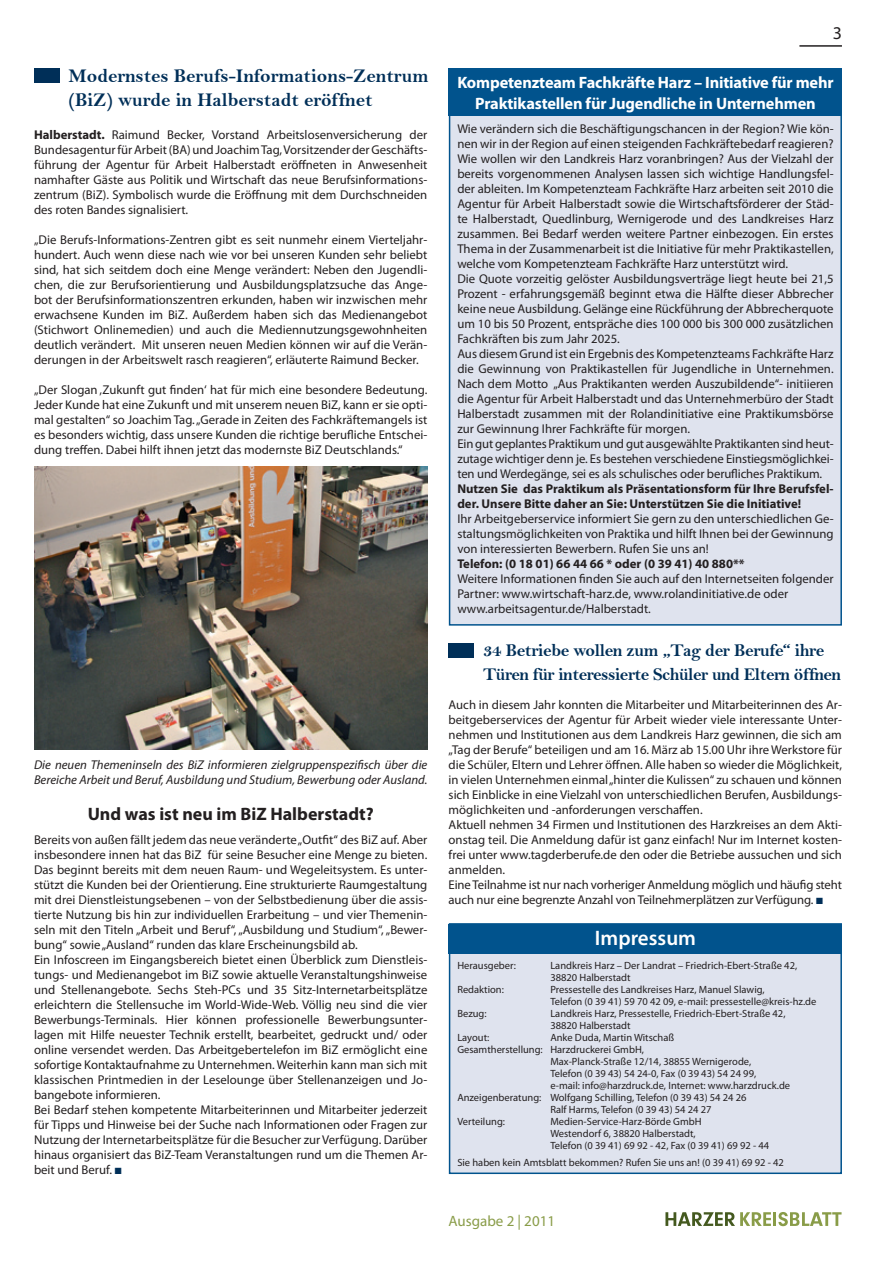
<style>
.page{position:relative;width:893px;height:1263px;background:#fff}
.page>*{position:absolute;margin:0;border:0;box-sizing:border-box;transform-origin:0 0}
.t1{font:600 21px "Myriad Pro";color:#fff}
.t2{font:19.5px/24px "Bell MT Bold";color:#002f58}
.t3{font:18px/24px "Bell MT Bold";letter-spacing:-.025em;color:#002f58}
.t4{font:700 18px "Myriad Pro";color:#231f20}
.t5{font:18px "Myriad Pro";color:#231f20}
.t6{font:700 16.5px/21px "Myriad Pro";letter-spacing:-.01em;color:#fff;text-align:center}
.t7{font:15px "Myriad Pro";color:#899c48}
.t8{font:12.75px/15px "Myriad Pro";color:#231f20;text-align:justify}
.t9{font:700 12.75px/15px "Myriad Pro";color:#231f20}
.t10{font:italic 12.75px/15px "Myriad Pro";color:#231f20}
.t11{font:10.5px/12px "Myriad Pro";color:#231f20}
.s1{font-weight:700}
.s2{color:#002f58}
</style>
<div class="page">
<hr style="left:799px;top:45px;width:43px;height:2px;background:#231f20">
<svg style="left:665px;top:1212px;width:106px;height:14px"></svg>
<hr style="left:773px;top:1212px;width:3px;height:14px;background:#899c48">
<svg style="left:778px;top:1212px;width:63px;height:14px"></svg>
<div style="left:34px;top:68px;width:26px;height:15px;background:#002f58"></div>
<div style="left:449px;top:643px;width:25px;height:15px;background:#002f58"></div>
<img style="left:34px;top:466px;width:393px;height:283px">
<div style="left:449px;top:923px;width:393px;height:251px;background:#dfe3ee;border:2px solid #01538d"></div>
<div style="left:449px;top:924px;width:393px;height:30px;background:#01538d"></div>
<div style="left:449px;top:68px;width:393px;height:558px;background:#dfe3ee;border:2px solid #01538d"></div>
<div style="left:449px;top:69px;width:393px;height:47px;background:#01538d"></div>
<h2 class="t2" style="left:69px;top:64px;width:361px">Modernstes Berufs-Informations-Zentrum (BiZ) wurde in Halberstadt eröffnet</h2>
<p class="t8" style="left:34px;top:127px;width:395px"><span class="s1">Halberstadt.</span> Raimund Becker, Vorstand Arbeitslosenversicherung der Bundesagentur für Arbeit (BA) und Joachim Tag, Vorsitzender der Geschäfts&shy;führung der Agentur für Arbeit Halberstadt eröffneten in Anwesenheit namhafter Gäste aus Politik und Wirtschaft das neue Berufsinformations&shy;zentrum (BiZ). Symbolisch wurde die Eröffnung mit dem Durchschneiden des roten Bandes signalisiert.</p>
<p class="t8" style="left:34px;top:232px;width:395px">„Die Berufs-Informations-Zentren gibt es seit nunmehr einem Vierteljahr&shy;hundert. Auch wenn diese nach wie vor bei unseren Kunden sehr beliebt sind, hat sich seitdem doch eine Menge verändert: Neben den Jugendli&shy;chen, die zur Berufsorientierung und Ausbildungsplatzsuche das Ange&shy;bot der Berufsinformationszentren erkunden, haben wir inzwischen mehr erwachsene Kunden im BiZ. Außerdem haben sich das Medienangebot (Stichwort Onlinemedien) und auch die Mediennutzungsgewohnheiten deutlich verändert. Mit unseren neuen Medien können wir auf die Verän&shy;derungen in der Arbeitswelt rasch reagieren“, erläuterte Raimund Becker.</p>
<p class="t8" style="left:34px;top:382px;width:395px">„Der Slogan ‚Zukunft gut finden‘ hat für mich eine besondere Bedeutung.<br>Jeder Kunde hat eine Zukunft und mit unserem neuen BiZ, kann er sie opti&shy;mal gestalten“ so Joachim Tag. „Gerade in Zeiten des Fachkräftemangels ist es besonders wichtig, dass unsere Kunden die richtige berufliche Entschei&shy;dung treffen. Dabei hilft ihnen jetzt das modernste BiZ Deutschlands.“</p>
<p class="t10" style="left:34px;top:757px;width:395px">Die neuen Themeninseln des BiZ informieren zielgruppenspezifisch über die<br>Bereiche Arbeit und Beruf, Ausbildung und Studium, Bewerbung oder Ausland.</p>
<h3 class="t4" style="left:88px;top:802px;width:288px">Und was ist neu im BiZ Halberstadt?</h3>
<p class="t8" style="left:34px;top:832px;width:395px;text-align:left">Bereits von außen fällt jedem das neue veränderte „Outfit“ des BiZ auf. Aber insbesondere innen hat das BiZ für seine Besucher eine Menge zu bieten.<br>Das beginnt bereits mit dem neuen Raum- und Wegeleitsystem. Es unter&shy;stützt die Kunden bei der Orientierung. Eine strukturierte Raumgestaltung mit drei Dienstleistungsebenen – von der Selbstbedienung über die assis&shy;tierte Nutzung bis hin zur individuellen Erarbeitung – und vier Themenin&shy;seln mit den Titeln „Arbeit und Beruf“, „Ausbildung und Studium“, „Bewer&shy;bung“ sowie „Ausland“ runden das klare Erscheinungsbild ab.<br>Ein Infoscreen im Eingangsbereich bietet einen Überblick zum Dienstleis&shy;tungs- und Medienangebot im BiZ sowie aktuelle Veranstaltungshinweise und Stellenangebote. Sechs Steh-PCs und 35 Sitz-Internetarbeitsplätze erleichtern die Stellensuche im World-Wide-Web. Völlig neu sind die vier Bewerbungs-Terminals. Hier können professionelle Bewerbungsunter&shy;lagen mit Hilfe neuester Technik erstellt, bearbeitet, gedruckt und/ oder online versendet werden. Das Arbeitgebertelefon im BiZ ermöglicht eine sofortige Kontaktaufnahme zu Unternehmen. Weiterhin kann man sich mit klassischen Printmedien in der Leselounge über Stellenanzeigen und Jo&shy;bangebote informieren.<br>Bei Bedarf stehen kompetente Mitarbeiterinnen und Mitarbeiter jederzeit für Tipps und Hinweise bei der Suche nach Informationen oder Fragen zur Nutzung der Internetarbeitsplätze für die Besucher zur Verfügung. Darüber hinaus organisiert das BiZ-Team Veranstaltungen rund um die Themen Ar&shy;beit und Beruf. <span class="s2">■</span></p>
<h3 class="t5" style="left:833px;top:22px;width:11px">3</h3>
<p class="t6" style="left:457px;top:71px;width:378px">Kompetenzteam Fachkräfte Harz – Initiative für mehr<br>Praktikastellen für Jugendliche in Unternehmen</p>
<p class="t8" style="left:457px;top:121px;width:378px;text-align:left">Wie verändern sich die Beschäftigungschancen in der Region? Wie kön&shy;nen wir in der Region auf einen steigenden Fachkräftebedarf reagieren?<br>Wie wollen wir den Landkreis Harz voranbringen? Aus der Vielzahl der bereits vorgenommenen Analysen lassen sich wichtige Handlungsfel&shy;der ableiten. Im Kompetenzteam Fachkräfte Harz arbeiten seit 2010 die Agentur für Arbeit Halberstadt sowie die Wirtschaftsförderer der Städ&shy;te Halberstadt, Quedlinburg, Wernigerode und des Landkreises Harz zusammen. Bei Bedarf werden weitere Partner einbezogen. Ein erstes Thema in der Zusammenarbeit ist die Initiative für mehr Praktikastellen, welche vom Kompetenzteam Fachkräfte Harz unterstützt wird.<br>Die Quote vorzeitig gelöster Ausbildungsverträge liegt heute bei 21,5<br>Prozent - erfahrungsgemäß beginnt etwa die Hälfte dieser Abbrecher keine neue Ausbildung. Gelänge eine Rückführung der Abbrecherquote um 10 bis 50 Prozent, entspräche dies 100 000 bis 300 000 zusätzlichen Fachkräften bis zum Jahr 2025.<br>Aus diesem Grund ist ein Ergebnis des Kompetenzteams Fachkräfte Harz die Gewinnung von Praktikastellen für Jugendliche in Unternehmen.<br>Nach dem Motto „Aus Praktikanten werden Auszubildende“- initiieren die Agentur für Arbeit Halberstadt und das Unternehmerbüro der Stadt Halberstadt zusammen mit der Rolandinitiative eine Praktikumsbörse zur Gewinnung Ihrer Fachkräfte für morgen.<br>Ein gut geplantes Praktikum und gut ausgewählte Praktikanten sind heut&shy;zutage wichtiger denn je. Es bestehen verschiedene Einstiegsmöglichkei&shy;ten und Werdegänge, sei es als schulisches oder berufliches Praktikum.</p>
<p class="t9" style="left:457px;top:481px;width:378px">Nutzen Sie das Praktikum als Präsentationsform für Ihre Berufsfel&shy;der. Unsere Bitte daher an Sie: Unterstützen Sie die Initiative!</p>
<p class="t8" style="left:457px;top:511px;width:378px">Ihr Arbeitgeberservice informiert Sie gern zu den unterschiedlichen Ge&shy;staltungsmöglichkeiten von Praktika und hilft Ihnen bei der Gewinnung von interessierten Bewerbern. Rufen Sie uns an!</p>
<p class="t9" style="left:457px;top:556px;width:289px">Telefon: (0 18 01) 66 44 66 * oder (0 39 41) 40 880**</p>
<p class="t8" style="left:457px;top:571px;width:378px;text-align:left">Weitere Informationen finden Sie auch auf den Internetseiten folgender<br>Partner: www.wirtschaft-harz.de, www.rolandinitiative.de oder www.arbeitsagentur.de/Halberstadt.</p>
<h3 class="t3" style="left:483px;top:638px;width:359px">34 Betriebe wollen zum „Tag der Berufe“ ihre<br>Türen für interessierte Schüler und Eltern öffnen</h3>
<p class="t8" style="left:449px;top:697px;width:395px;text-align:left">Auch in diesem Jahr konnten die Mitarbeiter und Mitarbeiterinnen des Ar&shy;beitgeberservices der Agentur für Arbeit wieder viele interessante Unter&shy;nehmen und Institutionen aus dem Landkreis Harz gewinnen, die sich am „Tag der Berufe“ beteiligen und am 16. März ab 15.00 Uhr ihre Werkstore für die Schüler, Eltern und Lehrer öffnen. Alle haben so wieder die Möglichkeit, in vielen Unternehmen einmal „hinter die Kulissen“ zu schauen und können sich Einblicke in eine Vielzahl von unterschiedlichen Berufen, Ausbildungs&shy;möglichkeiten und -anforderungen verschaffen.<br>Aktuell nehmen 34 Firmen und Institutionen des Harzkreises an dem Akti&shy;onstag teil. Die Anmeldung dafür ist ganz einfach! Nur im Internet kosten&shy;frei unter www.tagderberufe.de den oder die Betriebe aussuchen und sich anmelden.<br>Eine Teilnahme ist nur nach vorheriger Anmeldung möglich und häufig steht auch nur eine begrenzte Anzahl von Teilnehmerplätzen zur Verfügung. <span class="s2">■</span></p>
<h1 class="t1" style="left:595px;top:925px;width:103px">Impressum</h1>
<p class="t11" style="left:457px;top:959px;width:60px">Herausgeber:</p>
<p class="t11" style="left:550px;top:959px;width:248px">Landkreis Harz – Der Landrat – Friedrich-Ebert-Straße 42,<br>38820 Halberstadt</p>
<p class="t11" style="left:457px;top:983px;width:48px">Redaktion:</p>
<p class="t11" style="left:550px;top:983px;width:268px">Pressestelle des Landkreises Harz, Manuel Slawig,<br>Telefon (0 39 41) 59 70 42 09, e-mail: pressestelle@kreis-hz.de</p>
<p class="t11" style="left:457px;top:1007px;width:31px">Bezug:</p>
<p class="t11" style="left:550px;top:1007px;width:237px">Landkreis Harz, Pressestelle, Friedrich-Ebert-Straße 42,<br>38820 Halberstadt</p>
<p class="t11" style="left:457px;top:1031px;width:33px">Layout:</p>
<p class="t11" style="left:550px;top:1031px;width:125px">Anke Duda, Martin Witschaß</p>
<p class="t11" style="left:457px;top:1043px;width:188px">Gesamtherstellung: Harzdruckerei GmbH,</p>
<p class="t11" style="left:550px;top:1055px;width:202px">Max-Planck-Straße 12/14, 38855 Wernigerode,</p>
<p class="t11" style="left:550px;top:1067px;width:207px">Telefon (0 39 43) 54 24-0, Fax (0 39 43) 54 24 99,</p>
<p class="t11" style="left:550px;top:1079px;width:241px">e-mail: info@harzdruck.de, Internet: www.harzdruck.de</p>
<p class="t11" style="left:457px;top:1091px;width:291px">Anzeigenberatung: Wolfgang Schilling, Telefon (0 39 43) 54 24 26</p>
<p class="t11" style="left:550px;top:1103px;width:163px">Ralf Harms, Telefon (0 39 43) 54 24 27</p>
<p class="t11" style="left:457px;top:1115px;width:49px">Verteilung:</p>
<p class="t11" style="left:550px;top:1115px;width:220px">Medien-Service-Harz-Börde GmbH<br>Westendorf 6, 38820 Halberstadt,<br>Telefon (0 39 41) 69 92 - 42, Fax (0 39 41) 69 92 - 44</p>
<p class="t11" style="left:457px;top:1156px;width:328px">Sie haben kein Amtsblatt bekommen? Rufen Sie uns an! (0 39 41) 69 92 - 42</p>
<p class="t7" style="left:449px;top:1211px;width:108px">Ausgabe 2 | 2011</p>
</div>
